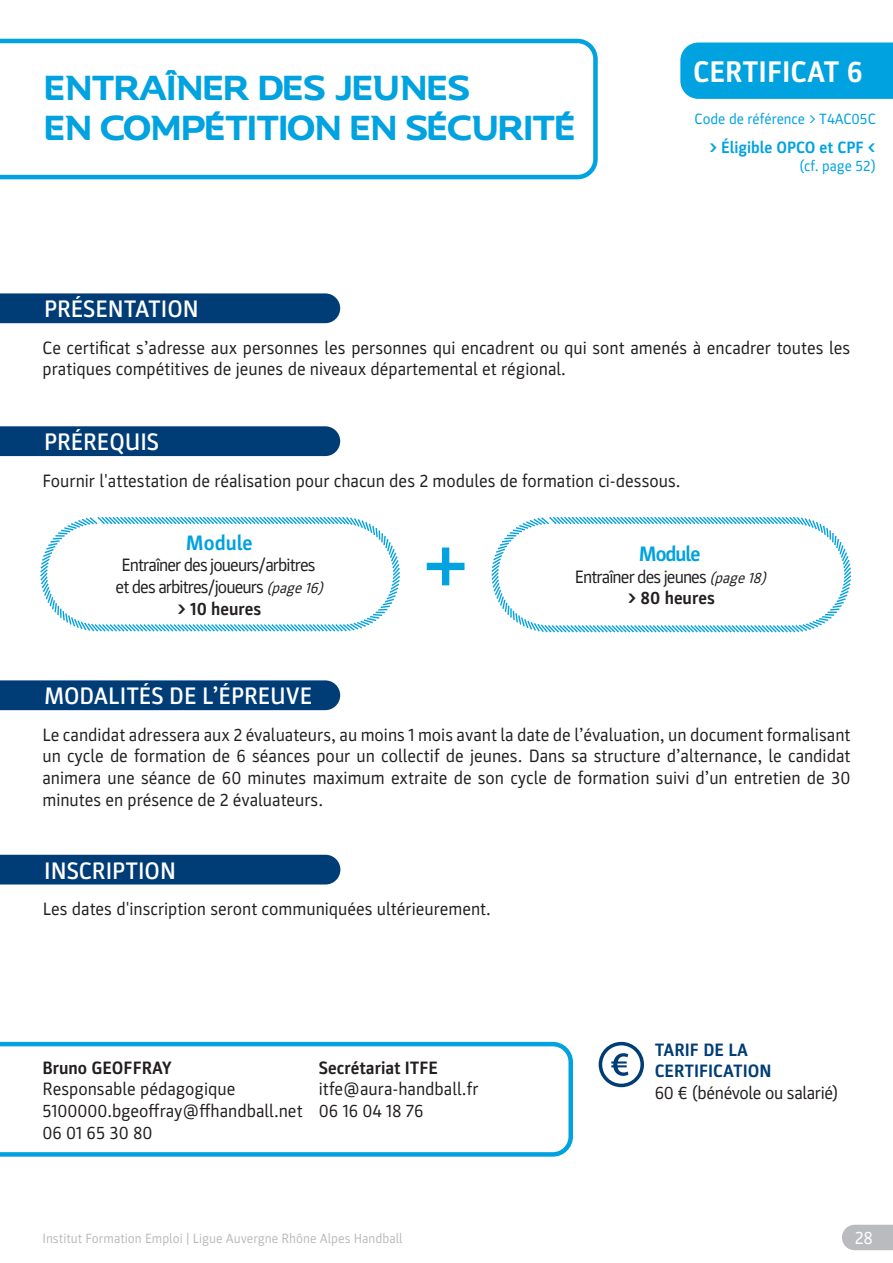
<style>
.page{position:relative;width:893px;height:1263px;background:#fff}
.page>*{position:absolute;margin:0;border:0;box-sizing:border-box;transform-origin:0 0}
.t1{font:108px "Parka";color:#00a2e0}
.t2{font:33px "FF Hand";letter-spacing:-.05em;color:#00a2e0}
.t3{font:700 30px "Parka";color:#fff}
.t4{font:500 24px "Parka";color:#fff}
.t5{font:700 21px "Parka";letter-spacing:-.025em;color:#00a2e0}
.t6{font:18px/21.6px "Parka";color:#231f20}
.t7{font:18px "Parka";letter-spacing:-.05em;color:#231f20}
.t8{font:700 18px "Parka";color:#231f20}
.t9{font:700 18px/21.6px "Parka";color:#003d76}
.t10{font:18px "Parka";letter-spacing:-.02em;color:#231f20}
.t11{font:18px "Parka";color:#fff}
.t12{font:700 16.5px "Parka";color:#00a2e0}
.t13{font:15px "Parka";color:#00a2e0}
.t14{font:13.5px "Parka";color:#babbbe}
.s1{font-style:italic;font-size:15px}
</style>
<div class="page">
<div style="left:680px;top:43px;width:213px;height:56px;background:#00a2e0"></div>
<svg style="left:0;top:39px;width:598px;height:140px"></svg>
<svg style="left:40px;top:516px;width:361px;height:116px"></svg>
<svg style="left:491px;top:516px;width:361px;height:117px"></svg>
<svg style="left:842px;top:1225px;width:51px;height:25px"></svg>
<div style="left:0;top:293px;width:340px;height:30px;background:#003d76"></div>
<div style="left:0;top:680px;width:340px;height:30px;background:#003d76"></div>
<div style="left:0;top:426px;width:340px;height:30px;background:#003d76"></div>
<div style="left:0;top:855px;width:340px;height:29px;background:#003d76"></div>
<svg style="left:599px;top:1042px;width:45px;height:45px"></svg>
<svg style="left:0;top:1042px;width:573px;height:115px"></svg>
<p class="t2" style="left:45px;top:67px;width:428px">ENTRAÎNER DES JEUNES</p>
<p class="t2" style="left:45px;top:107px;width:534px">EN COMPÉTITION EN SÉCURITÉ</p>
<p class="t4" style="left:44px;top:296px;width:156px">PRÉSENTATION</p>
<p class="t3" style="left:693px;top:55px;width:172px">CERTIFICAT 6</p>
<p class="t13" style="left:694px;top:110px;width:183px">Code de référence &gt; T4AC05C</p>
<p class="t12" style="left:709px;top:138px;width:168px">&gt; Éligible OPCO et CPF &lt;</p>
<p class="t13" style="left:799px;top:157px;width:78px">(cf. page 52)</p>
<p class="t6" style="left:43px;top:337px;width:809px">Ce certificat s’adresse aux personnes les personnes qui encadrent ou qui sont amenés à encadrer toutes les pratiques compétitives de jeunes de niveaux départemental et régional.</p>
<p class="t4" style="left:44px;top:429px;width:117px">PRÉREQUIS</p>
<p class="t6" style="left:43px;top:470px;width:639px">Fournir l'attestation de réalisation pour chacun des 2 modules de formation ci-dessous.</p>
<p class="t5" style="left:186px;top:531px;width:68px">Module</p>
<p class="t7" style="left:121px;top:555px;width:196px">Entraîner des joueurs/arbitres</p>
<p class="t7" style="left:116px;top:577px;width:213px">et des arbitres/joueurs <span class="s1">(page16)</span></p>
<p class="t8" style="left:177px;top:598px;width:86px">&gt; 10 heures</p>
<p class="t4" style="left:44px;top:683px;width:270px">MODALITÉS DE L’ÉPREUVE</p>
<p class="t1" style="left:420px;top:504px;width:52px">+</p>
<p class="t5" style="left:639px;top:542px;width:63px">Module</p>
<p class="t7" style="left:575px;top:566px;width:197px">Entraîner des jeunes <span class="s1">(page18)</span></p>
<p class="t8" style="left:627px;top:588px;width:89px">&gt; 80 heures</p>
<p class="t6" style="left:42px;top:724px;width:810px;text-align:justify">Le candidat adressera aux 2 évaluateurs, au moins 1 mois avant la date de l’évaluation, un document formalisant un cycle de formation de 6 séances pour un collectif de jeunes. Dans sa structure d’alternance, le candidat animera une séance de 60 minutes maximum extraite de son cycle de formation suivi d’un entretien de 30 minutes en présence de 2 évaluateurs.</p>
<p class="t4" style="left:44px;top:857px;width:133px">INSCRIPTION</p>
<p class="t6" style="left:43px;top:898px;width:450px">Les dates d'inscription seront communiquées ultérieurement.</p>
<p class="t8" style="left:42px;top:1057px;width:131px">Bruno GEOFFRAY</p>
<p class="t6" style="left:42px;top:1078px;width:195px">Responsable pédagogique</p>
<p class="t6" style="left:42px;top:1100px;width:262px">5100000.bgeoffray@ffhandball.net</p>
<p class="t6" style="left:42px;top:1122px;width:112px">06 01 65 30 80</p>
<p class="t8" style="left:319px;top:1057px;width:121px">Secrétariat ITFE</p>
<p class="t6" style="left:319px;top:1078px;width:161px">itfe@aura-handball.fr</p>
<p class="t6" style="left:319px;top:1100px;width:106px">06 16 04 18 76</p>
<p class="t9" style="left:655px;top:1039px;width:118px">TARIF DE LA<br>CERTIFICATION</p>
<p class="t10" style="left:655px;top:1083px;width:185px">60 € (bénévole ou salarié)</p>
<p class="t14" style="left:43px;top:1231px;width:362px">Institut Formation Emploi | Ligue Auvergne Rhône Alpes Handball</p>
<p class="t11" style="left:855px;top:1228px;width:20px">28</p>
</div>
